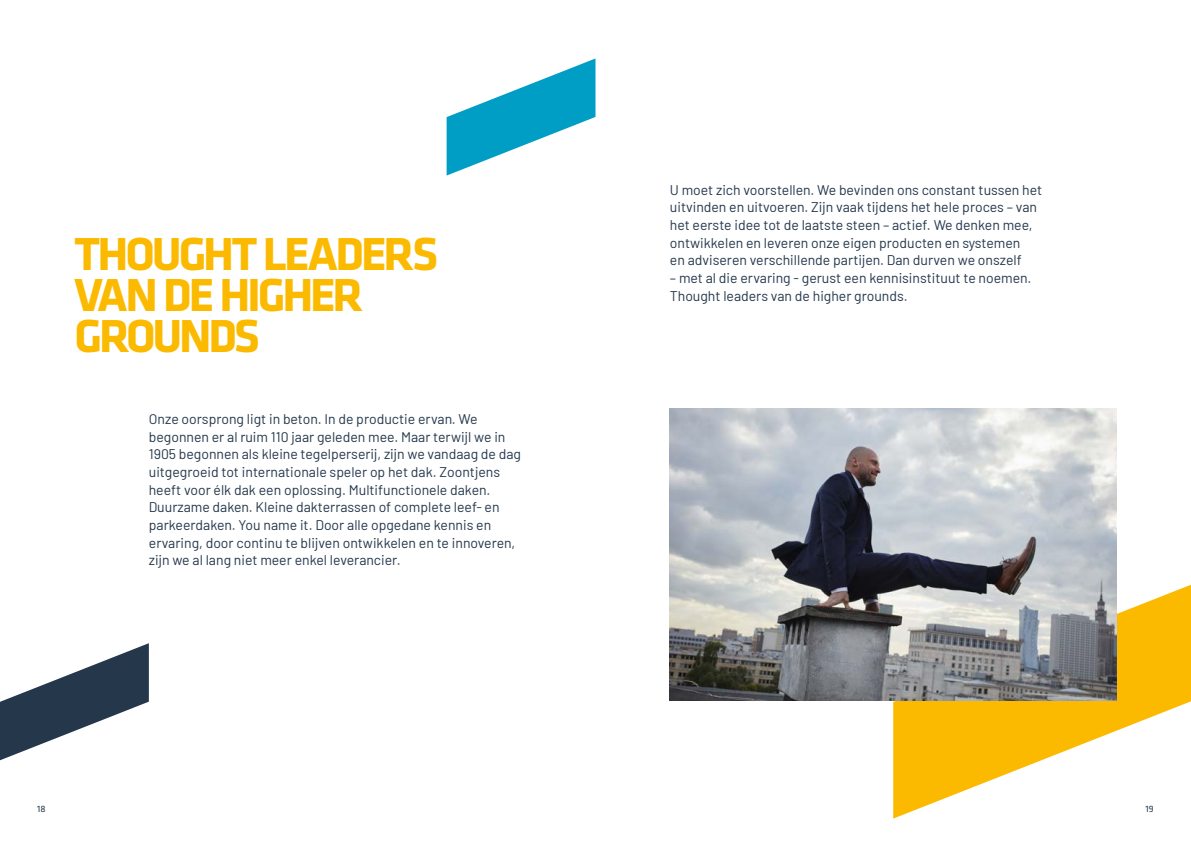
<style>
.page{position:relative;width:1191px;height:842px;background:#fff}
.page>*{position:absolute;margin:0;border:0;box-sizing:border-box;transform-origin:0 0}
.t1{font:700 48px/41.3px "Klavika";letter-spacing:-.065em;color:#fbba00}
.t2{font:14px/17.6px "Barlow";color:#24374b}
.t3{font:9.5px "Klavika";color:#24374b}
</style>
<div class="page">
<svg style="left:893px;top:585px;width:298px;height:234px;fill:#fbba00"></svg>
<img style="left:670px;top:408px;width:446px;height:292px">
<svg style="left:446px;top:58px;width:149px;height:118px"></svg>
<svg style="left:0;top:643px;width:149px;height:117px"></svg>
<h1 class="t1" style="left:74px;top:231px;width:365px">THOUGHT LEADERS<br>VAN DE HIGHER<br>GROUNDS</h1>
<p class="t2" style="left:149px;top:409px;width:374px">Onze oorsprong ligt in beton. In de productie ervan. We begonnen er al ruim 110 jaar geleden mee. Maar terwijl we in 1905 begonnen als kleine tegelperserij, zijn we vandaag de dag uitgegroeid tot internationale speler op het dak. Zoontjens heeft voor élk dak een oplossing. Multifunctionele daken.<br>Duurzame daken. Kleine dakterrassen of complete leef- en parkeerdaken. You name it. Door alle opgedane kennis en ervaring, door continu te blijven ontwikkelen en te innoveren, zijn we al lang niet meer enkel leverancier.</p>
<p class="t2" style="left:670px;top:180px;width:374px">U moet zich voorstellen. We bevinden ons constant tussen het uitvinden en uitvoeren. Zijn vaak tijdens het hele proces – van het eerste idee tot de laatste steen – actief. We denken mee, ontwikkelen en leveren onze eigen producten en systemen<br>en adviseren verschillende partijen. Dan durven we onszelf</p>
<p class="t2" style="left:670px;top:268px;width:363px">– met al die ervaring - gerust een kennisinstituut te noemen.<br>Thought leaders van de higher grounds.</p>
<p class="t3" style="left:37px;top:803px;width:10px">18</p>
<p class="t3" style="left:1145px;top:803px;width:10px">19</p>
</div>
